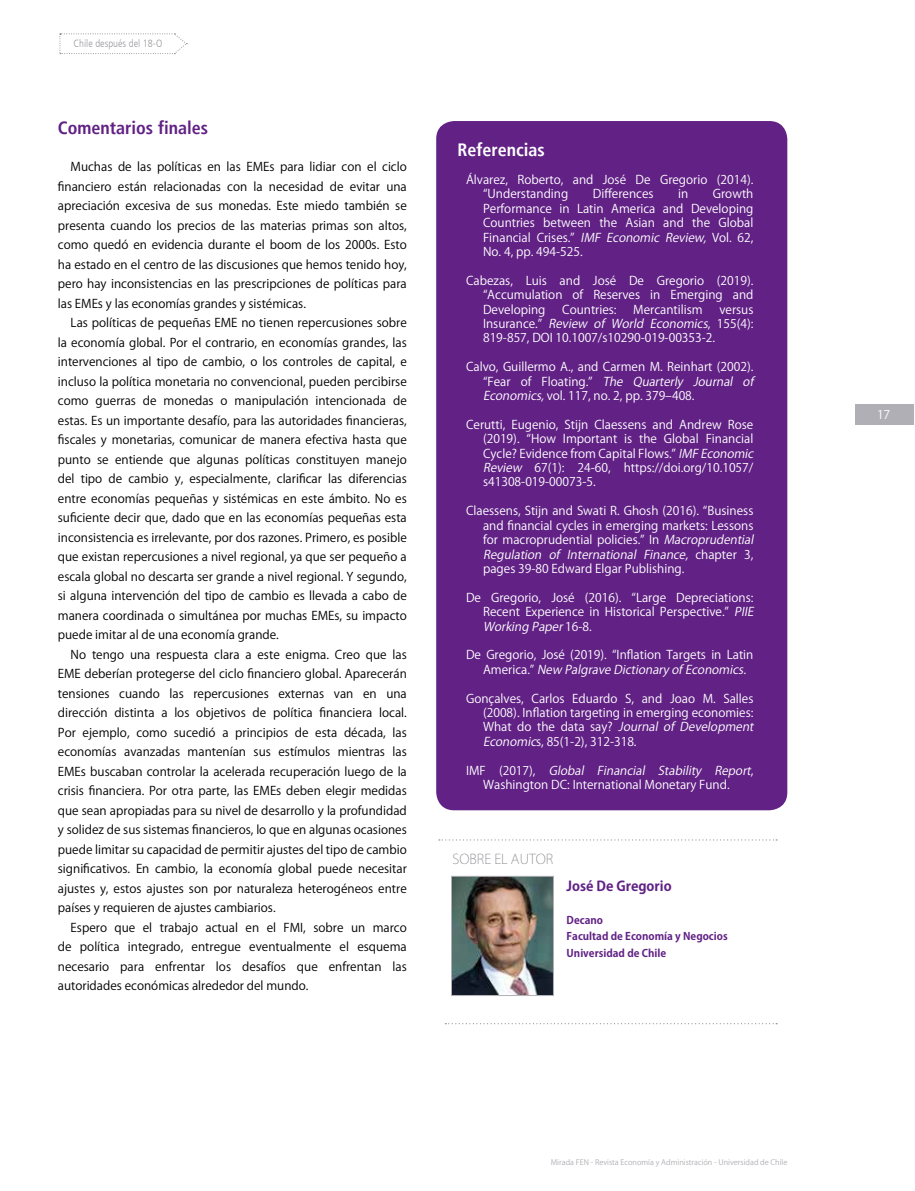
<style>
.page{position:relative;width:915px;height:1191px;background:#fff}
.page>*{position:absolute;margin:0;border:0;box-sizing:border-box;transform-origin:0 0}
.t1{font:700 condensed 18px "Frutiger LT";color:#612185}
.t2{font:700 condensed 18px "Frutiger LT";color:#fff}
.t3{font:700 13.5px "Koz Go Pr 6 N";color:#612185}
.t4{font:200 13.5px "Koz Go Pr 6 N";color:#727277}
.t5{font:12px/19.5px "Koz Go Pr 6 N";color:#000;text-align:justify}
.t6{font:12px/14.4px "Koz Go Pr 6 N";color:#fff}
.t7{font:700 10.5px/16.5px "Koz Go Pr 6 N";color:#612185}
.t8{font:300 condensed 10.5px "Frutiger LT";color:#9c9ba0}
.t9{font:7.5px "Koz Go Pr 6 N";color:#b0afb5}
.s1{font-style:italic}
</style>
<div class="page">
<div style="left:436px;top:121px;width:351px;height:689px;background:#612185;border-radius:18px"></div>
<svg style="left:439px;top:839px;width:337px;height:1px"></svg>
<svg style="left:445px;top:1023px;width:331px;height:1px"></svg>
<img style="left:453px;top:878px;width:98px;height:116px">
<div style="left:451px;top:876px;width:102px;height:120px;border:1px solid #b0afb5"></div>
<div style="left:854px;top:404px;width:59px;height:20px;background:#b0afb5"></div>
<svg style="left:60px;top:33px;width:127px;height:21px"></svg>
<p class="t8" style="left:74px;top:37px;width:90px">Chile después del 18-O</p>
<h1 class="t1" style="left:58px;top:117px;width:152px">Comentarios finales</h1>
<p class="t5" style="left:58px;top:157px;width:350px;text-indent:13px">Muchas de las políticas en las EMEs para lidiar con el ciclo financiero están relacionadas con la necesidad de evitar una apreciación excesiva de sus monedas. Este miedo también se presenta cuando los precios de las materias primas son altos, como quedó en evidencia durante el boom de los 2000s. Esto ha estado en el centro de las discusiones que hemos tenido hoy, pero hay inconsistencias en las prescripciones de políticas para las EMEs y las economías grandes y sistémicas.</p>
<p class="t5" style="left:58px;top:313px;width:350px;text-indent:13px">Las políticas de pequeñas EME no tienen repercusiones sobre la economía global. Por el contrario, en economías grandes, las intervenciones al tipo de cambio, o los controles de capital, e incluso la política monetaria no convencional, pueden percibirse como guerras de monedas o manipulación intencionada de estas. Es un importante desafío, para las autoridades financieras, fiscales y monetarias, comunicar de manera efectiva hasta que punto se entiende que algunas políticas constituyen manejo del tipo de cambio y, especialmente, clarificar las diferencias entre economías pequeñas y sistémicas en este ámbito. No es suficiente decir que, dado que en las economías pequeñas esta inconsistencia es irrelevante, por dos razones. Primero, es posible que existan repercusiones a nivel regional, ya que ser pequeño a escala global no descarta ser grande a nivel regional. Y segundo, si alguna intervención del tipo de cambio es llevada a cabo de manera coordinada o simultánea por muchas EMEs, su impacto puede imitar al de una economía grande.</p>
<p class="t5" style="left:58px;top:645px;width:350px;text-indent:13px">No tengo una respuesta clara a este enigma. Creo que las EME deberían protegerse del ciclo financiero global. Aparecerán tensiones cuando las repercusiones externas van en una dirección distinta a los objetivos de política financiera local.<br>Por ejemplo, como sucedió a principios de esta década, las economías avanzadas mantenían sus estímulos mientras las EMEs buscaban controlar la acelerada recuperación luego de la crisis financiera. Por otra parte, las EMEs deben elegir medidas que sean apropiadas para su nivel de desarrollo y la profundidad y solidez de sus sistemas financieros, lo que en algunas ocasiones puede limitar su capacidad de permitir ajustes del tipo de cambio significativos. En cambio, la economía global puede necesitar ajustes y, estos ajustes son por naturaleza heterogéneos entre países y requieren de ajustes cambiarios.</p>
<p class="t5" style="left:58px;top:918px;width:350px;text-indent:13px">Espero que el trabajo actual en el FMI, sobre un marco de política integrado, entregue eventualmente el esquema necesario para enfrentar los desafíos que enfrentan las autoridades económicas alrededor del mundo.</p>
<h1 class="t2" style="left:457px;top:139px;width:89px">Referencias</h1>
<p class="t6" style="left:483px;top:173px;width:272px;text-indent:-17px">Álvarez, Roberto, and José De Gregorio (2014). “Understanding</p>
<p class="t6" style="left:592px;top:187px;width:62px">Differences</p>
<p class="t6" style="left:678px;top:187px;width:12px">in</p>
<p class="t6" style="left:483px;top:187px;width:272px;text-align:justify;text-indent:230px">Growth Performance in Latin America and Developing Countries between the Asian and the Global Financial Crises.” <span class="s1">IMF Economic Review,</span> Vol. 62, No. 4, pp. 494-525.</p>
<p class="t6" style="left:483px;top:273px;width:272px;text-align:justify;text-indent:-17px">Cabezas, Luis and José De Gregorio (2019). “Accumulation of Reserves in Emerging and Developing</p>
<p class="t6" style="left:562px;top:302px;width:56px">Countries:</p>
<p class="t6" style="left:633px;top:302px;width:71px">Mercantilism</p>
<p class="t6" style="left:483px;top:302px;width:272px;text-align:justify;text-indent:236px">versus I n s u r a n c e . ” <span class="s1">Review of World Economics</span>, 1 5 5 (4) :<br>819-857, DOI 10.1007/s10290-019-00353-2.</p>
<p class="t6" style="left:483px;top:360px;width:275px;text-indent:-17px">Calvo, Guillermo A., and Carmen M. Reinhart (2002). “ F ea r of F l o a t i n g .” <span class="s1">The Quarterly Journal of<br>Economics,</span>vol. 117, no. 2, pp. 379–408.</p>
<p class="t6" style="left:483px;top:417px;width:275px;text-indent:-17px">Cerutti, Eugenio, Stijn Claessens and Andrew Rose (2019). “How Important is the Global Financial Cycle? Evidence from Capital Flows.” <span class="s1">IMFEconomic Review</span> 67(1): 24-60, https://doi.org/10.1057/ s41308-019-00073-5.</p>
<p class="t6" style="left:483px;top:504px;width:275px;text-indent:-17px">Claessens, Stijn and Swati R. Ghosh (2016). “Business and financial cycles in emerging markets: Lessons for macroprudential policies.” In <span class="s1">Macroprudential Regulation of International Finance,</span> c h a p t e r 3 , pages 39-80 Edward Elgar Publishing.</p>
<p class="t6" style="left:483px;top:590px;width:275px;text-indent:-17px">De Gregorio, José (2016). “Large Depreciations:<br>Recent Experience in Historical Perspective.” <span class="s1">PIIE<br>Working Paper</span>1 6 - 8 .</p>
<p class="t6" style="left:483px;top:648px;width:272px;text-indent:-17px">De Gregorio, José (2019). “Inflation Targets in Latin<br>A m e r i c a . ” <span class="s1">New PalgraveDictionaryofEconomics.</span></p>
<p class="t6" style="left:483px;top:691px;width:275px;text-indent:-17px">Gonçalves, Carlos Eduardo S, and Joao M. Salles (2008). Inflation targeting in emerging economies:<br>W h a t d o t h e d a t a s a y ? <span class="s1">Journal of Development Economic</span>s, 85(1-2), 312-318.</p>
<p class="t6" style="left:483px;top:763px;width:273px;text-indent:-17px">I M F ( 2 0 1 7 ) , <span class="s1">Global Financial Stability Report</span>,<br>Washington DC: International Monetary Fund.</p>
<p class="t4" style="left:452px;top:851px;width:102px">SOBRE EL AUTOR</p>
<p class="t3" style="left:566px;top:878px;width:106px">José De Gregorio</p>
<p class="t7" style="left:566px;top:912px;width:162px">Decano<br>Facultad de Economía y Negocios<br>Universidad de Chile</p>
<p class="t9" style="left:550px;top:1157px;width:238px">Mirada FEN - Revista Economía y Administración - Universidad de Chile</p>
<p class="t6" style="left:876px;top:408px;width:15px">17</p>
</div>
